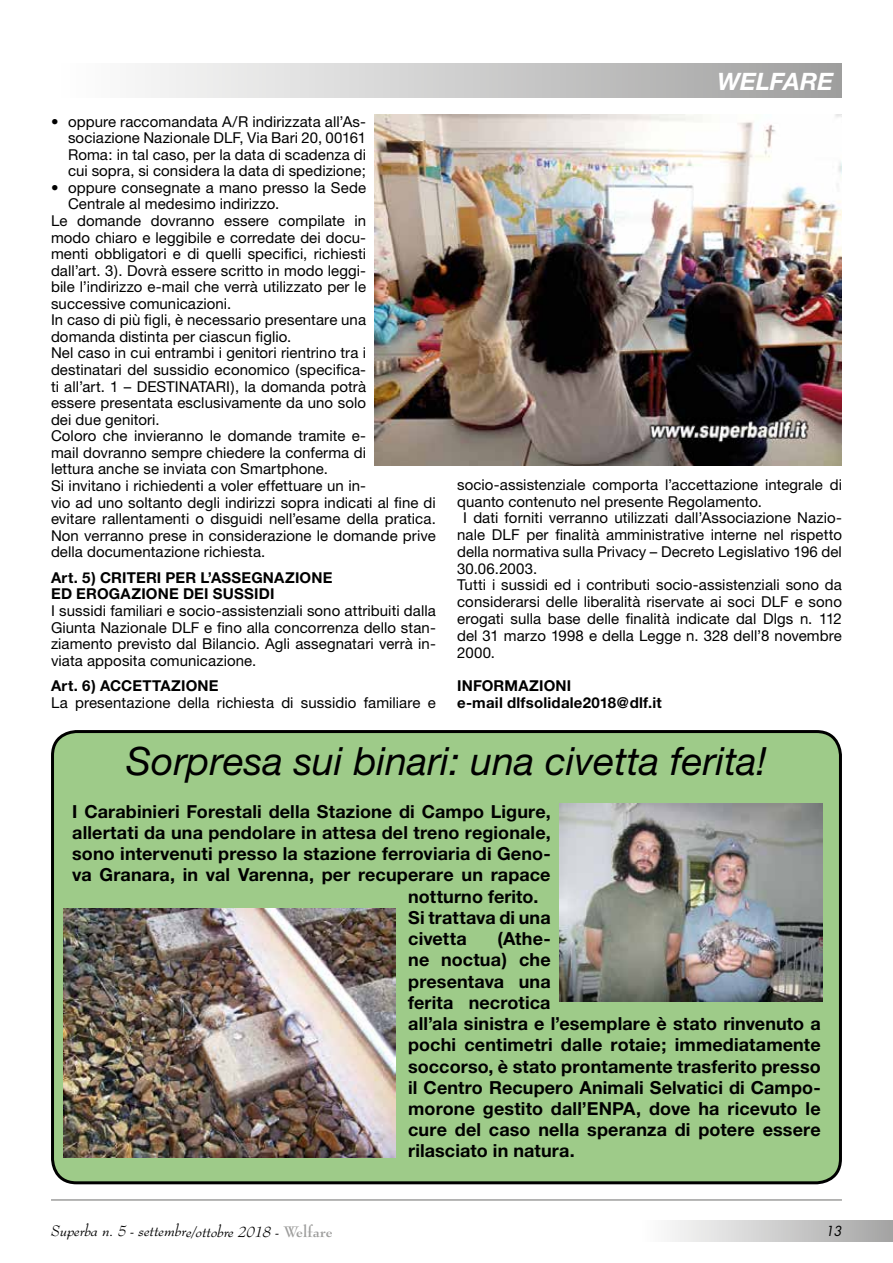
<style>
.page{position:relative;width:893px;height:1263px;background:#fff}
.page>*{position:absolute;margin:0;border:0;box-sizing:border-box;transform-origin:0 0}
.t1{font:italic 39px "Helvetica Neue";color:#000}
.t2{font:italic 700 24px "Helvetica Neue";color:#fff}
.t3{font:700 18px/21.1px "Helvetica Neue";letter-spacing:.005em;color:#000}
.t4{font:15px/16.5px "Helvetica Neue";letter-spacing:.005em;color:#000;text-align:justify}
.t5{font:700 15px/16.5px "Helvetica Neue";letter-spacing:.015em;color:#000}
.t6{font:italic 15px "Bernhard Modern BT";color:#000}
.t7{font:italic 13.5px "Futura";color:#000}
.s1{font-weight:700;font-style:normal;color:#9d9d9c}
</style>
<div class="page">
<div style="left:51px;top:64px;width:791px;height:34px;background:linear-gradient(to right,#fff,#9f9f9f)"></div>
<div style="left:638px;top:1220px;width:255px;height:22px;background:linear-gradient(to right,#fff,#a5a5a4)"></div>
<hr style="left:51px;top:1199px;width:791px;height:2px;background:#9d9d9c">
<div style="left:53px;top:731px;width:787px;height:452px;background:#9ecb89;border-radius:24px"></div>
<div style="left:51px;top:730px;width:791px;height:454px;border:3px solid #000;border-radius:24px"></div>
<img style="left:64px;top:909px;width:331px;height:248px">
<img style="left:559px;top:804px;width:263px;height:197px">
<img style="left:375px;top:115px;width:467px;height:350px">
<h2 class="t2" style="left:717px;top:67px;width:118px">WELFARE</h2>
<p class="t4" style="left:68px;top:113px;width:300px;text-indent:-17px">• oppure raccomandata A/R indirizzata all’As&shy;sociazione Nazionale DLF, Via Bari 20, 00161<br>Roma: in tal caso, per la data di scadenza di cui sopra, si considera la data di spedizione;</p>
<p class="t4" style="left:51px;top:179px;width:317px">• oppure consegnate a mano presso la Sede</p>
<p class="t4" style="left:68px;top:196px;width:213px">Centrale al medesimo indirizzo.</p>
<p class="t4" style="left:51px;top:212px;width:317px">Le domande dovranno essere compilate in</p>
<p class="t4" style="left:51px;top:229px;width:317px">modo chiaro e leggibile e corredate dei docu-</p>
<p class="t4" style="left:51px;top:245px;width:317px">menti obbligatori e di quelli specifici, richiesti</p>
<p class="t4" style="left:51px;top:262px;width:317px">dall’art. 3). Dovrà essere scritto in modo leggi-</p>
<p class="t4" style="left:51px;top:278px;width:317px">bile l’indirizzo e-mail che verrà utilizzato per le</p>
<p class="t4" style="left:51px;top:295px;width:182px">successive comunicazioni.</p>
<p class="t4" style="left:51px;top:312px;width:317px">In caso di più figli, è necessario presentare una</p>
<p class="t4" style="left:51px;top:328px;width:242px">domanda distinta per ciascun figlio.</p>
<p class="t4" style="left:51px;top:345px;width:317px">Nel caso in cui entrambi i genitori rientrino tra i</p>
<p class="t4" style="left:51px;top:361px;width:317px">destinatari del sussidio economico (specifica-</p>
<p class="t4" style="left:51px;top:378px;width:317px">ti all’art. 1 – DESTINATARI), la domanda potrà</p>
<p class="t4" style="left:51px;top:394px;width:317px">essere presentata esclusivamente da uno solo</p>
<p class="t4" style="left:51px;top:411px;width:110px">dei due genitori.</p>
<p class="t4" style="left:51px;top:427px;width:317px">Coloro che invieranno le domande tramite e-</p>
<p class="t4" style="left:51px;top:444px;width:317px">mail dovranno sempre chiedere la conferma di</p>
<p class="t4" style="left:51px;top:461px;width:279px">lettura anche se inviata con Smartphone.</p>
<p class="t4" style="left:51px;top:477px;width:317px">Si invitano i richiedenti a voler effettuare un in-</p>
<p class="t4" style="left:51px;top:494px;width:386px">vio ad uno soltanto degli indirizzi sopra indicati al fine di</p>
<p class="t4" style="left:51px;top:510px;width:386px">evitare rallentamenti o disguidi nell’esame della pratica.</p>
<p class="t4" style="left:51px;top:527px;width:386px">Non verranno prese in considerazione le domande prive</p>
<p class="t4" style="left:51px;top:543px;width:216px">della documentazione richiesta.</p>
<p class="t5" style="left:51px;top:569px;width:283px">Art. 5) CRITERI PER L’ASSEGNAZIONE<br>ED EROGAZIONE DEI SUSSIDI</p>
<p class="t4" style="left:51px;top:602px;width:386px">I sussidi familiari e socio-assistenziali sono attribuiti dalla Giunta Nazionale DLF e fino alla concorrenza dello stan&shy;ziamento previsto dal Bilancio. Agli assegnatari verrà in&shy;viata apposita comunicazione.</p>
<p class="t5" style="left:51px;top:677px;width:169px">Art. 6) ACCETTAZIONE</p>
<p class="t4" style="left:51px;top:694px;width:386px">La presentazione della richiesta di sussidio familiare e</p>
<p class="t4" style="left:457px;top:476px;width:386px">socio-assistenziale comporta l’accettazione integrale di</p>
<p class="t4" style="left:457px;top:493px;width:306px">quanto contenuto nel presente Regolamento.</p>
<p class="t4" style="left:463px;top:509px;width:380px">I dati forniti verranno utilizzati dall’Associazione Nazio-</p>
<p class="t4" style="left:457px;top:526px;width:386px">nale DLF per finalità amministrative interne nel rispetto</p>
<p class="t4" style="left:457px;top:543px;width:386px">della normativa sulla Privacy – Decreto Legislativo 196 del</p>
<p class="t4" style="left:457px;top:560px;width:82px">30.06.2003.</p>
<p class="t4" style="left:457px;top:577px;width:386px">Tutti i sussidi ed i contributi socio-assistenziali sono da</p>
<p class="t4" style="left:457px;top:593px;width:386px">considerarsi delle liberalità riservate ai soci DLF e sono</p>
<p class="t4" style="left:457px;top:610px;width:386px">erogati sulla base delle finalità indicate dal Dlgs n. 112</p>
<p class="t4" style="left:457px;top:627px;width:386px">del 31 marzo 1998 e della Legge n. 328 dell’8 novembre</p>
<p class="t4" style="left:457px;top:644px;width:40px">2000.</p>
<p class="t5" style="left:457px;top:677px;width:206px">INFORMAZIONI<br>e-mail dlfsolidale2018@dlf.it</p>
<h1 class="t1" style="left:126px;top:738px;width:642px">Sorpresa sui binari: una civetta ferita!</h1>
<p class="t3" style="left:72px;top:800px;width:480px">I Carabinieri Forestali della Stazione di Campo Ligure,</p>
<p class="t3" style="left:72px;top:822px;width:480px">allertati da una pendolare in attesa del treno regionale,</p>
<p class="t3" style="left:72px;top:843px;width:480px">sono intervenuti presso la stazione ferroviaria di Geno-</p>
<p class="t3" style="left:72px;top:864px;width:480px">va Granara, in val Varenna, per recuperare un rapace</p>
<p class="t3" style="left:408px;top:885px;width:132px">notturno ferito.</p>
<p class="t3" style="left:408px;top:906px;width:144px">Si trattava di una</p>
<p class="t3" style="left:408px;top:928px;width:60px">civetta</p>
<p class="t3" style="left:408px;top:928px;width:414px;text-indent:89px">(Athe-<br>ne noctua) che<br>presentava una<br>ferita necrotica<br>all’ala sinistra e l’esemplare è stato rinvenuto a pochi centimetri dalle rotaie; immediatamente soccorso, è stato prontamente trasferito presso il Centro Recupero Animali Selvatici di Campo&shy;morone gestito dall’ENPA, dove ha ricevuto le cure del caso nella speranza di potere essere rilasciato in natura.</p>
<p class="t6" style="left:51px;top:1221px;width:283px">Superba n. 5 - settembre/ottobre 2018 - <span class="s1">Welfare</span></p>
<p class="t7" style="left:825px;top:1223px;width:18px">13</p>
</div>
